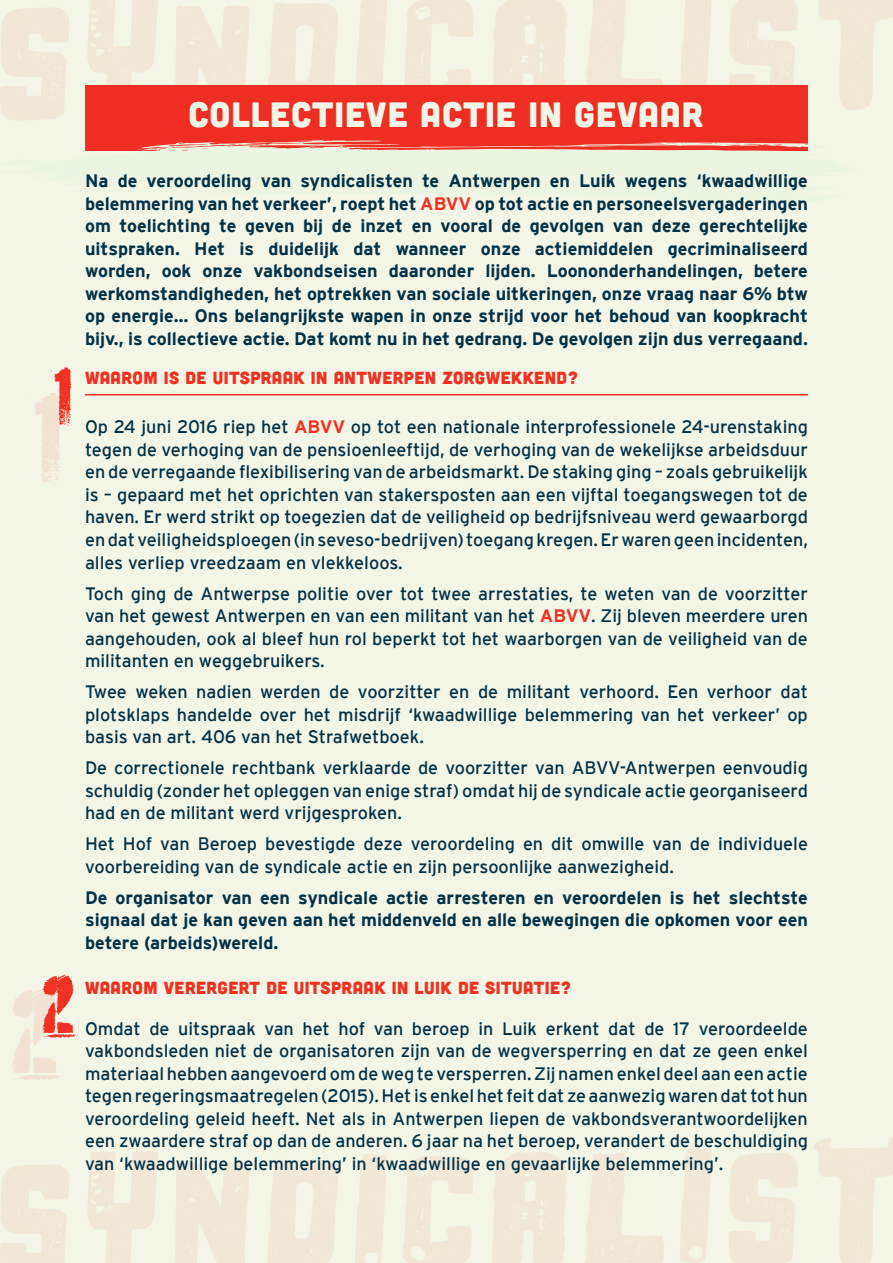
<style>
.page{position:relative;width:893px;height:1263px;background:#f3f6e6}
.page>*{position:absolute;margin:0;border:0;box-sizing:border-box;transform-origin:0 0}
.t1{font:82.2px "Battery Park";color:#ef3122}
.t2{font:35.1px "Cubano";letter-spacing:.025em;color:#f3f6e6}
.t3{font:18px/22.5px "Interstate";color:#033146;text-align:justify}
.t4{font:700 18px/22.5px "Interstate";color:#033146;text-align:justify}
.t5{font:17.55px "Cubano";letter-spacing:.025em;color:#ef3122}
.s1{color:#ef3122}
.s2{font-weight:700;color:#ef3122}
.s3{font-size:120.75px}
</style>
<div class="page">
<svg style="left:0;top:0;width:893px;height:120px;fill:#f2e8d8"></svg>
<div style="left:85px;top:85px;width:723px;height:66px;background:#ee2e22"></div>
<svg style="left:136px;top:140px;width:672px;height:11px"></svg>
<svg style="left:0;top:1137px;width:893px;height:126px"></svg>
<hr style="left:85px;top:394px;width:723px;height:1px;background:#ef3122">
<p class="t2" style="left:189px;top:92px;width:516px">COLLECTIEVE ACTIE IN GEVAAR</p>
<p class="t4" style="left:85px;top:170px;width:724px">Na de veroordeling van syndicalisten te Antwerpen en Luik wegens ‘kwaadwillige belemmering van het verkeer’, roept het <span class="s1">ABVV</span> op tot actie en personeelsvergaderingen om toelichting te geven bij de inzet en vooral de gevolgen van deze gerechtelijke uitspraken. Het is duidelijk dat wanneer onze actiemiddelen gecriminaliseerd worden, ook onze vakbondseisen daaronder lijden. Loononderhandelingen, betere werkomstandigheden, het optrekken van sociale uitkeringen, onze vraag naar 6% btw op energie… Ons belangrijkste wapen in onze strijd voor het behoud van koopkracht bijv., is collectieve actie. Dat komt nu in het gedrang. De gevolgen zijn dus verregaand.</p>
<p class="t5" style="left:85px;top:366px;width:495px">WAAROM IS DE UITSPRAAK IN ANTWERPEN ZORGWEKKEND?</p>
<p class="t3" style="left:85px;top:416px;width:724px">Op 24 juni 2016 riep het <span class="s2">ABVV</span> op tot een nationale interprofessionele 24-urenstaking tegen de verhoging van de pensioenleeftijd, de verhoging van de wekelijkse arbeidsduur en de verregaande flexibilisering van de arbeidsmarkt. De staking ging – zoals gebruikelijk is – gepaard met het oprichten van stakersposten aan een vijftal toegangswegen tot de haven. Er werd strikt op toegezien dat de veiligheid op bedrijfsniveau werd gewaarborgd en dat veiligheidsploegen (in seveso-bedrijven) toegang kregen. Er waren geen incidenten, alles verliep vreedzaam en vlekkeloos.</p>
<p class="t3" style="left:85px;top:582px;width:724px">Toch ging de Antwerpse politie over tot twee arrestaties, te weten van de voorzitter van het gewest Antwerpen en van een militant van het <span class="s2">ABVV</span>. Zij bleven meerdere uren aangehouden, ook al bleef hun rol beperkt tot het waarborgen van de veiligheid van de militanten en weggebruikers.</p>
<p class="t3" style="left:85px;top:680px;width:724px">Twee weken nadien werden de voorzitter en de militant verhoord. Een verhoor dat plotsklaps handelde over het misdrijf ‘kwaadwillige belemmering van het verkeer’ op basis van art. 406 van het Strafwetboek.</p>
<p class="t3" style="left:85px;top:756px;width:724px">De correctionele rechtbank verklaarde de voorzitter van ABVV-Antwerpen eenvoudig schuldig (zonder het opleggen van enige straf) omdat hij de syndicale actie georganiseerd had en de militant werd vrijgesproken.</p>
<p class="t3" style="left:85px;top:832px;width:724px">Het Hof van Beroep bevestigde deze veroordeling en dit omwille van de individuele voorbereiding van de syndicale actie en zijn persoonlijke aanwezigheid.</p>
<p class="t4" style="left:85px;top:886px;width:724px">De organisator van een syndicale actie arresteren en veroordelen is het slechtste signaal dat je kan geven aan het middenveld en alle bewegingen die opkomen voor een betere (arbeids)wereld.</p>
<p class="t5" style="left:85px;top:976px;width:488px">WAAROM VERERGERT DE UITSPRAAK IN LUIK DE SITUATIE?</p>
<p class="t3" style="left:85px;top:1017px;width:724px">Omdat de uitspraak van het hof van beroep in Luik erkent dat de 17 veroordeelde vakbondsleden niet de organisatoren zijn van de wegversperring en dat ze geen enkel materiaal hebben aangevoerd om de weg te versperren. Zij namen enkel deel aan een actie tegen regeringsmaatregelen (2015). Het is enkel het feit dat ze aanwezig waren dat tot hun veroordeling geleid heeft. Net als in Antwerpen liepen de vakbondsverantwoordelijken een zwaardere straf op dan de anderen. 6 jaar na het beroep, verandert de beschuldiging van ‘kwaadwillige belemmering’ in ‘kwaadwillige en gevaarlijke belemmering’.</p>
<p class="t1" style="left:49px;top:344px;width:31px">1</p>
<p class="t1" style="left:3px;top:951px;width:77px">2<span class="s3">2</span></p>
</div>
